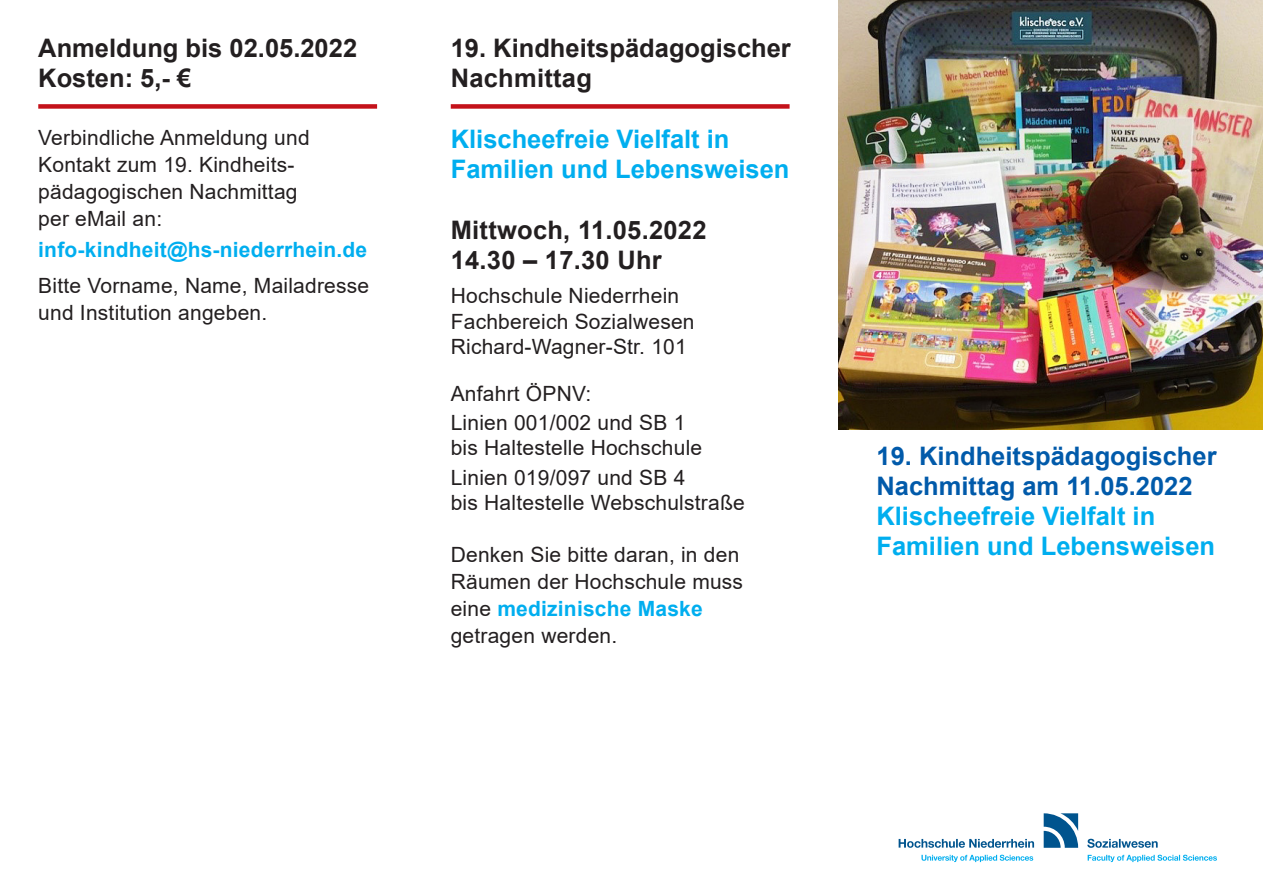
<style>
.page{position:relative;width:1263px;height:893px;background:#fff}
.page>*{position:absolute;margin:0;border:0;box-sizing:border-box;transform-origin:0 0}
.t1{font:700 25.5px/30.6px "Arial";color:#231f20}
.t2{font:700 25.5px/30px "Arial";color:#00aeef}
.t3{font:700 25.5px/30px "Arial";color:#015aaa}
.t4{font:21px/27px "Arial";letter-spacing:.01em;color:#231f20}
.t5{font:700 21px "Arial";letter-spacing:.01em;color:#00aeef}
.s1{font-weight:700;color:#00aeef}
</style>
<div class="page">
<img style="left:838px;top:0;width:425px;height:430px">
<svg style="left:1044px;top:813px;width:34px;height:35px"></svg>
<svg style="left:1087px;top:839px;width:71px;height:9px"></svg>
<svg style="left:1088px;top:855px;width:129px;height:7px"></svg>
<svg style="left:899px;top:839px;width:135px;height:9px"></svg>
<svg style="left:921px;top:855px;width:112px;height:7px"></svg>
<div style="left:451px;top:104px;width:338px;height:5px;background:#c4121a"></div>
<div style="left:38px;top:104px;width:339px;height:5px;background:#c4121a"></div>
<p class="t1" style="left:38px;top:33px;width:320px">Anmeldung bis 02.05.2022<br>Kosten: 5,- €</p>
<p class="t4" style="left:38px;top:124px;width:273px">Verbindliche Anmeldung und<br>Kontakt zum 19. Kindheits&shy;pädagogischen Nachmittag per eMail an:</p>
<p class="t5" style="left:38px;top:235px;width:330px">info-kindheit@hs-niederrhein.de</p>
<p class="t4" style="left:38px;top:272px;width:332px">Bitte Vorname, Name, Mailadresse und Institution angeben.</p>
<p class="t1" style="left:451px;top:33px;width:342px">19. Kindheitspädagogischer<br>Nachmittag</p>
<p class="t2" style="left:451px;top:124px;width:340px">Klischeefreie Vielfalt in<br>Familien und Lebensweisen</p>
<p class="t1" style="left:451px;top:215px;width:257px">Mittwoch, 11.05.2022<br>14.30 – 17.30 Uhr</p>
<p class="t4" style="left:451px;top:283px;width:245px;line-height:25.5px">Hochschule Niederrhein<br>Fachbereich Sozialwesen<br>Richard-Wagner-Str. 101</p>
<p class="t4" style="left:451px;top:378px;width:236px;line-height:29.4px">Anfahrt ÖPNV:<br>Linien 001/002 und SB 1</p>
<p class="t4" style="left:451px;top:433px;width:253px;line-height:29.4px">bis Haltestelle Hochschule<br>Linien 019/097 und SB 4</p>
<p class="t4" style="left:451px;top:489px;width:295px">bis Haltestelle Webschulstraße</p>
<p class="t4" style="left:451px;top:541px;width:294px">Denken Sie bitte daran, in den<br>Räumen der Hochschule muss eine <span class="s1">medizinische Maske </span>getragen werden.</p>
<p class="t3" style="left:876px;top:441px;width:342px">19. Kindheitspädagogischer<br>Nachmittag am 11.05.2022</p>
<p class="t2" style="left:876px;top:501px;width:340px">Klischeefreie Vielfalt in<br>Familien und Lebensweisen</p>
</div>
